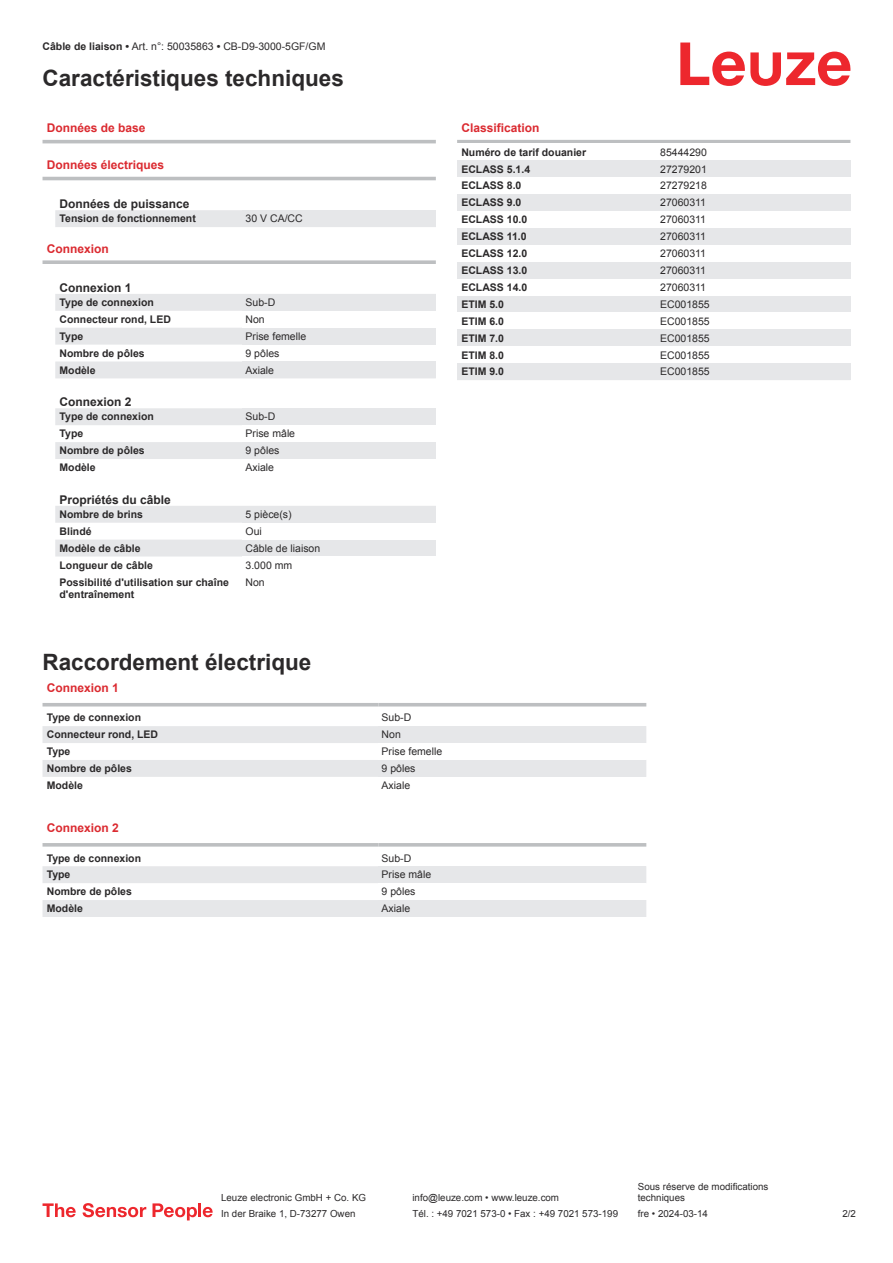
<style>
.page{position:relative;width:893px;height:1263px;background:#fff}
.page>*{position:absolute;margin:0;border:0;box-sizing:border-box;transform-origin:0 0}
.t1{font:700 22.5px "Arial";color:#2b292a}
.t2{font:700 12px "Arial";color:#db2a30}
.t3{font:700 12px "Arial";color:#2b292a}
.t4{font:700 10.5px/12.6px "Arial";color:#2b292a}
.t5{font:10.5px "Arial";color:#2b292a}
.t6{font:9.75px/11.7px "Arial";color:#2b292a}
.s1{font-weight:700}
</style>
<div class="page">
<svg style="left:680px;top:43px;width:170px;height:43px"></svg>
<svg style="left:43px;top:143px;width:393px;height:414px"></svg>
<svg style="left:55px;top:210px;width:381px;height:346px"></svg>
<hr style="left:43px;top:140px;width:393px;height:3px;background:#bdbfc1">
<div style="left:43px;top:160px;width:393px;height:19px;background:#fff"></div>
<hr style="left:43px;top:177px;width:393px;height:3px;background:#bdbfc1">
<div style="left:242px;top:210px;width:194px;height:17px;background:#e6e7e9"></div>
<div style="left:43px;top:244px;width:393px;height:18px;background:#fff"></div>
<svg style="left:43px;top:260px;width:393px;height:4px;background:#c3c5c7"></svg>
<div style="left:242px;top:294px;width:194px;height:17px;background:#e6e7e9"></div>
<div style="left:242px;top:311px;width:194px;height:17px;background:#fff"></div>
<div style="left:242px;top:328px;width:194px;height:17px;background:#e6e7e9"></div>
<div style="left:242px;top:345px;width:194px;height:16px;background:#fff"></div>
<div style="left:242px;top:361px;width:194px;height:17px;background:#e6e7e9"></div>
<div style="left:242px;top:408px;width:194px;height:17px;background:#e6e7e9"></div>
<div style="left:242px;top:425px;width:194px;height:17px;background:#fff"></div>
<div style="left:242px;top:442px;width:194px;height:17px;background:#e6e7e9"></div>
<div style="left:242px;top:459px;width:194px;height:17px;background:#fff"></div>
<div style="left:242px;top:506px;width:194px;height:17px;background:#e6e7e9"></div>
<div style="left:242px;top:523px;width:194px;height:17px;background:#fff"></div>
<div style="left:242px;top:540px;width:194px;height:16px;background:#e6e7e9"></div>
<div style="left:242px;top:556px;width:194px;height:17px;background:#fff"></div>
<svg style="left:43px;top:706px;width:603px;height:1px"></svg>
<svg style="left:43px;top:726px;width:335px;height:51px"></svg>
<hr style="left:43px;top:703px;width:335px;height:3px;background:#bdbfc1">
<hr style="left:378px;top:703px;width:268px;height:3px;background:#bdbfc1">
<div style="left:378px;top:726px;width:268px;height:17px;background:#e6e7e9"></div>
<div style="left:378px;top:760px;width:268px;height:17px;background:#e6e7e9"></div>
<svg style="left:43px;top:866px;width:335px;height:51px"></svg>
<svg style="left:43px;top:843px;width:335px;height:4px"></svg>
<svg style="left:378px;top:843px;width:268px;height:4px"></svg>
<div style="left:378px;top:866px;width:268px;height:17px;background:#e6e7e9"></div>
<div style="left:378px;top:900px;width:268px;height:17px;background:#e6e7e9"></div>
<hr style="left:457px;top:140px;width:393px;height:3px;background:#bdbfc1">
<div style="left:457px;top:160px;width:200px;height:17px;background:#e6e7e9"></div>
<div style="left:657px;top:160px;width:193px;height:17px;background:#e6e7e9"></div>
<div style="left:457px;top:194px;width:200px;height:17px;background:#e6e7e9"></div>
<div style="left:657px;top:194px;width:193px;height:17px;background:#e6e7e9"></div>
<div style="left:457px;top:228px;width:200px;height:17px;background:#e6e7e9"></div>
<div style="left:657px;top:228px;width:193px;height:17px;background:#e6e7e9"></div>
<div style="left:457px;top:262px;width:200px;height:17px;background:#e6e7e9"></div>
<div style="left:657px;top:262px;width:193px;height:17px;background:#e6e7e9"></div>
<div style="left:457px;top:296px;width:200px;height:16px;background:#e6e7e9"></div>
<div style="left:657px;top:296px;width:193px;height:16px;background:#e6e7e9"></div>
<div style="left:457px;top:329px;width:200px;height:17px;background:#e6e7e9"></div>
<div style="left:657px;top:329px;width:193px;height:17px;background:#e6e7e9"></div>
<div style="left:457px;top:363px;width:200px;height:17px;background:#e6e7e9"></div>
<div style="left:657px;top:363px;width:193px;height:17px;background:#e6e7e9"></div>
<svg style="left:43px;top:1203px;width:33px;height:14px"></svg>
<svg style="left:83px;top:1203px;width:63px;height:14px"></svg>
<svg style="left:153px;top:1203px;width:44px;height:17px"></svg>
<hr style="left:198px;top:1203px;width:3px;height:14px;background:#ed272d">
<svg style="left:203px;top:1207px;width:10px;height:10px"></svg>
<p class="t5" style="left:43px;top:43px;width:284px"><span class="s1">Câble de liaison •</span> Art. n°: 50035863 <span class="s1">•</span> CB-D9-3000-5GF/GM</p>
<h1 class="t1" style="left:43px;top:70px;width:303px">Caractéristiques techniques</h1>
<p class="t2" style="left:47px;top:123px;width:100px">Données de base</p>
<p class="t2" style="left:47px;top:160px;width:119px">Données électriques</p>
<p class="t3" style="left:60px;top:199px;width:132px">Données de puissance</p>
<p class="t4" style="left:60px;top:213px;width:138px">Tension de fonctionnement</p>
<p class="t5" style="left:246px;top:215px;width:59px">30 V CA/CC</p>
<p class="t2" style="left:47px;top:244px;width:64px">Connexion</p>
<p class="t3" style="left:60px;top:283px;width:74px">Connexion 1</p>
<p class="t4" style="left:60px;top:297px;width:96px">Type de connexion</p>
<p class="t5" style="left:246px;top:298px;width:31px">Sub-D</p>
<p class="t4" style="left:60px;top:314px;width:113px">Connecteur rond, LED</p>
<p class="t5" style="left:246px;top:315px;width:21px">Non</p>
<p class="t4" style="left:60px;top:331px;width:25px">Type</p>
<p class="t5" style="left:246px;top:332px;width:62px">Prise femelle</p>
<p class="t4" style="left:60px;top:348px;width:87px">Nombre de pôles</p>
<p class="t5" style="left:246px;top:349px;width:35px">9 pôles</p>
<p class="t4" style="left:60px;top:365px;width:38px">Modèle</p>
<p class="t5" style="left:246px;top:366px;width:30px">Axiale</p>
<p class="t3" style="left:60px;top:397px;width:74px">Connexion 2</p>
<p class="t4" style="left:60px;top:411px;width:96px">Type de connexion</p>
<p class="t5" style="left:246px;top:413px;width:31px">Sub-D</p>
<p class="t4" style="left:60px;top:428px;width:25px">Type</p>
<p class="t5" style="left:246px;top:430px;width:51px">Prise mâle</p>
<p class="t4" style="left:60px;top:445px;width:87px">Nombre de pôles</p>
<p class="t5" style="left:246px;top:447px;width:35px">9 pôles</p>
<p class="t4" style="left:60px;top:462px;width:38px">Modèle</p>
<p class="t5" style="left:246px;top:464px;width:30px">Axiale</p>
<p class="t3" style="left:60px;top:495px;width:113px">Propriétés du câble</p>
<p class="t4" style="left:60px;top:509px;width:85px">Nombre de brins</p>
<p class="t5" style="left:246px;top:510px;width:48px">5 pièce(s)</p>
<p class="t4" style="left:60px;top:526px;width:34px">Blindé</p>
<p class="t5" style="left:246px;top:527px;width:18px">Oui</p>
<p class="t4" style="left:60px;top:543px;width:83px">Modèle de câble</p>
<p class="t5" style="left:246px;top:544px;width:76px">Câble de liaison</p>
<p class="t4" style="left:60px;top:560px;width:95px">Longueur de câble</p>
<p class="t5" style="left:246px;top:561px;width:48px">3.000 mm</p>
<p class="t4" style="left:60px;top:577px;width:171px">Possibilité d'utilisation sur chaîne d'entraînement</p>
<p class="t5" style="left:246px;top:578px;width:21px">Non</p>
<p class="t2" style="left:461px;top:123px;width:80px">Classification</p>
<p class="t4" style="left:461px;top:147px;width:126px">Numéro de tarif douanier</p>
<p class="t5" style="left:660px;top:148px;width:48px">85444290</p>
<p class="t4" style="left:461px;top:164px;width:70px">ECLASS 5.1.4</p>
<p class="t5" style="left:660px;top:165px;width:48px">27279201</p>
<p class="t4" style="left:461px;top:180px;width:62px">ECLASS 8.0</p>
<p class="t5" style="left:660px;top:182px;width:48px">27279218</p>
<p class="t4" style="left:461px;top:197px;width:62px">ECLASS 9.0</p>
<p class="t5" style="left:660px;top:199px;width:47px">27060311</p>
<p class="t4" style="left:461px;top:214px;width:67px">ECLASS 10.0</p>
<p class="t5" style="left:660px;top:216px;width:47px">27060311</p>
<p class="t4" style="left:461px;top:231px;width:67px">ECLASS 11.0</p>
<p class="t5" style="left:660px;top:232px;width:47px">27060311</p>
<p class="t4" style="left:461px;top:248px;width:67px">ECLASS 12.0</p>
<p class="t5" style="left:660px;top:249px;width:47px">27060311</p>
<p class="t4" style="left:461px;top:265px;width:67px">ECLASS 13.0</p>
<p class="t5" style="left:660px;top:266px;width:47px">27060311</p>
<p class="t4" style="left:461px;top:282px;width:67px">ECLASS 14.0</p>
<p class="t5" style="left:660px;top:283px;width:47px">27060311</p>
<p class="t4" style="left:461px;top:299px;width:44px">ETIM 5.0</p>
<p class="t5" style="left:660px;top:300px;width:51px">EC001855</p>
<p class="t4" style="left:461px;top:316px;width:44px">ETIM 6.0</p>
<p class="t5" style="left:660px;top:317px;width:51px">EC001855</p>
<p class="t4" style="left:461px;top:333px;width:44px">ETIM 7.0</p>
<p class="t5" style="left:660px;top:334px;width:51px">EC001855</p>
<p class="t4" style="left:461px;top:349px;width:44px">ETIM 8.0</p>
<p class="t5" style="left:660px;top:351px;width:51px">EC001855</p>
<p class="t4" style="left:461px;top:366px;width:44px">ETIM 9.0</p>
<p class="t5" style="left:660px;top:368px;width:51px">EC001855</p>
<h1 class="t1" style="left:43px;top:654px;width:270px">Raccordement électrique</h1>
<p class="t2" style="left:47px;top:683px;width:74px">Connexion 1</p>
<p class="t4" style="left:47px;top:712px;width:96px">Type de connexion</p>
<p class="t5" style="left:382px;top:714px;width:31px">Sub-D</p>
<p class="t4" style="left:47px;top:729px;width:113px">Connecteur rond, LED</p>
<p class="t5" style="left:382px;top:731px;width:21px">Non</p>
<p class="t4" style="left:47px;top:746px;width:25px">Type</p>
<p class="t5" style="left:382px;top:747px;width:62px">Prise femelle</p>
<p class="t4" style="left:47px;top:763px;width:87px">Nombre de pôles</p>
<p class="t5" style="left:382px;top:764px;width:35px">9 pôles</p>
<p class="t4" style="left:47px;top:780px;width:38px">Modèle</p>
<p class="t5" style="left:382px;top:781px;width:30px">Axiale</p>
<p class="t2" style="left:47px;top:823px;width:74px">Connexion 2</p>
<p class="t4" style="left:47px;top:852px;width:96px">Type de connexion</p>
<p class="t5" style="left:382px;top:854px;width:31px">Sub-D</p>
<p class="t4" style="left:47px;top:869px;width:25px">Type</p>
<p class="t5" style="left:382px;top:871px;width:51px">Prise mâle</p>
<p class="t4" style="left:47px;top:886px;width:87px">Nombre de pôles</p>
<p class="t5" style="left:382px;top:888px;width:35px">9 pôles</p>
<p class="t4" style="left:47px;top:903px;width:38px">Modèle</p>
<p class="t5" style="left:382px;top:904px;width:30px">Axiale</p>
<p class="t6" style="left:221px;top:1193px;width:146px">Leuze electronic GmbH + Co. KG</p>
<p class="t6" style="left:412px;top:1193px;width:148px">info@leuze.com • www.leuze.com</p>
<p class="t6" style="left:638px;top:1181px;width:132px">Sous réserve de modifications techniques</p>
<p class="t6" style="left:221px;top:1209px;width:136px">In der Braike 1, D-73277 Owen</p>
<p class="t6" style="left:412px;top:1209px;width:207px">Tél. : +49 7021 573-0 • Fax : +49 7021 573-199</p>
<p class="t6" style="left:638px;top:1209px;width:72px">fre • 2024-03-14</p>
<p class="t6" style="left:842px;top:1209px;width:15px">2 /2</p>
</div>
